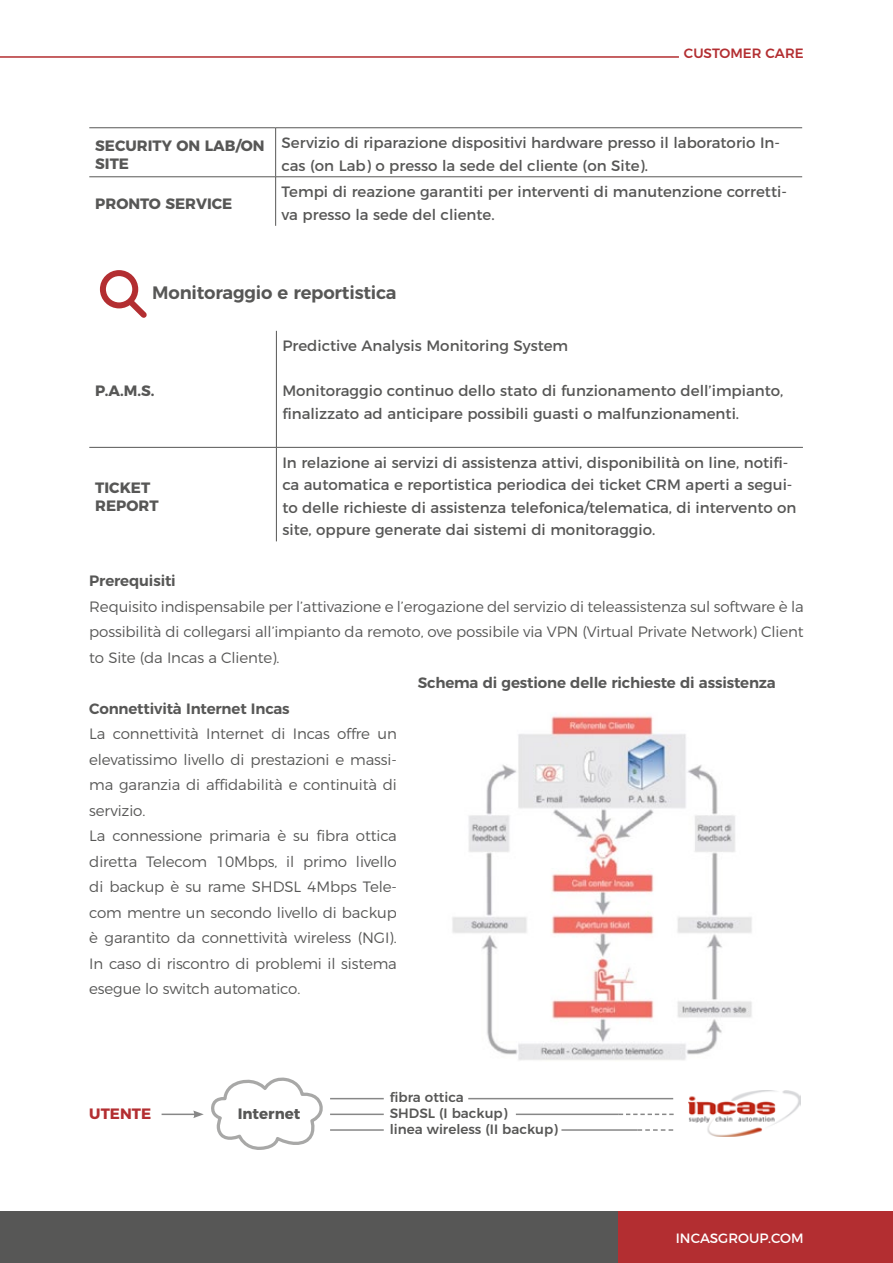
<style>
.page{position:relative;width:893px;height:1263px;background:#fff}
.page>*{position:absolute;margin:0;border:0;box-sizing:border-box;transform-origin:0 0}
.t1{font:600 18px "Montserrat";letter-spacing:-.01em;color:#575756}
.t2{font:15px/22.5px "Montserrat";color:#575756}
.t3{font:300 15px/25.5px "Montserrat";letter-spacing:-.01em;color:#575756;text-align:justify}
.t4{font:600 15px "Montserrat";letter-spacing:-.01em;color:#575756}
.t5{font:700 15px/18px "Montserrat";color:#575756}
.t6{font:700 15px "Montserrat";color:#b32e31}
.t7{font:500 13.5px/16.2px "Montserrat";color:#575756}
.t8{font:13.5px "Montserrat";color:#fff}
.t9{font:500 13.5px "Montserrat";color:#b32e31}
</style>
<div class="page">
<div style="left:0;top:1211px;width:625px;height:52px;background:#575756"></div>
<div style="left:618px;top:1211px;width:275px;height:52px;background:#b32e31"></div>
<hr style="left:0;top:56px;width:679px;height:2px;background:#b32e31">
<hr style="left:89px;top:127px;width:187px;height:1px;background:#575756">
<hr style="left:276px;top:127px;width:526px;height:1px;background:#575756">
<hr style="left:275px;top:128px;width:1px;height:49px;background:#575756">
<hr style="left:89px;top:177px;width:187px;height:1px;background:#575756">
<hr style="left:276px;top:177px;width:526px;height:1px;background:#575756">
<hr style="left:275px;top:177px;width:1px;height:49px;background:#575756">
<hr style="left:276px;top:331px;width:1px;height:116px;background:#575756">
<hr style="left:89px;top:447px;width:187px;height:1px;background:#575756">
<hr style="left:276px;top:447px;width:527px;height:1px;background:#575756">
<hr style="left:276px;top:447px;width:1px;height:94px;background:#575756">
<div style="left:100px;top:270px;width:38px;height:38px;border:6px solid #b32e31;border-radius:50%"></div>
<svg style="left:122px;top:293px;width:25px;height:25px"></svg>
<img style="left:452px;top:716px;width:300px;height:344px">
<hr style="left:162px;top:1113px;width:34px;height:2px;background:#878787">
<svg style="left:193px;top:1077px;width:130px;height:73px"></svg>
<hr style="left:330px;top:1113px;width:54px;height:2px;background:#878787">
<hr style="left:516px;top:1113px;width:103px;height:2px;background:#878787">
<svg style="left:619px;top:1113px;width:55px;height:2px"></svg>
<hr style="left:330px;top:1129px;width:54px;height:2px;background:#878787">
<hr style="left:561px;top:1129px;width:76px;height:2px;background:#878787">
<hr style="left:330px;top:1098px;width:54px;height:1px;background:#878787">
<hr style="left:468px;top:1098px;width:205px;height:1px;background:#878787">
<svg style="left:637px;top:1129px;width:36px;height:2px"></svg>
<img style="left:688px;top:1090px;width:112px;height:46px">
<p class="t9" style="left:684px;top:42px;width:121px">CUSTOMER CARE</p>
<p class="t5" style="left:95px;top:135px;width:171px">SECURITY ON LAB/ON<br>SITE</p>
<p class="t2" style="left:282px;top:130px;width:500px">Servizio di riparazione dispositivi hardware presso il laboratorio In&shy;cas (on Lab) o presso la sede del cliente (on Site).</p>
<p class="t5" style="left:95px;top:193px;width:139px">PRONTO SERVICE</p>
<p class="t2" style="left:282px;top:179px;width:507px">Tempi di reazione garantiti per interventi di manutenzione corretti&shy;va presso la sede del cliente.</p>
<p class="t1" style="left:152px;top:278px;width:246px">Monitoraggio e reportistica</p>
<p class="t5" style="left:95px;top:381px;width:61px">P.A.M.S.</p>
<p class="t5" style="left:95px;top:477px;width:65px">TICKET<br>REPORT</p>
<p class="t2" style="left:282px;top:334px;width:287px">Predictive Analysis Monitoring System</p>
<p class="t2" style="left:282px;top:379px;width:503px">Monitoraggio continuo dello stato di funzionamento dell’impianto, finalizzato ad anticipare possibili guasti o malfunzionamenti.</p>
<p class="t2" style="left:282px;top:450px;width:516px">In relazione ai servizi di assistenza attivi, disponibilità on line, notifi&shy;ca automatica e reportistica periodica dei ticket CRM aperti a segui&shy;to delle richieste di assistenza telefonica/telematica, di intervento on site, oppure generate dai sistemi di monitoraggio.</p>
<p class="t4" style="left:89px;top:569px;width:88px">Prerequisiti</p>
<p class="t3" style="left:89px;top:592px;width:716px">Requisito indispensabile per l’attivazione e l’erogazione del servizio di teleassistenza sul software è la possibilità di collegarsi all’impianto da remoto, ove possibile via VPN (Virtual Private Network) Client to Site (da Incas a Cliente).</p>
<p class="t4" style="left:418px;top:671px;width:360px">Schema di gestione delle richieste di assistenza</p>
<p class="t4" style="left:89px;top:696px;width:202px">Connettività Internet Incas</p>
<p class="t3" style="left:89px;top:720px;width:309px;text-align:left">La connettività Internet di Incas offre un elevatissimo livello di prestazioni e massi&shy;ma garanzia di affidabilità e continuità di servizio.<br>La connessione primaria è su fibra ottica diretta Telecom 10Mbps, il primo livello di backup è su rame SHDSL 4Mbps Tele&shy;com mentre un secondo livello di backup è garantito da connettività wireless (NGI).<br>In caso di riscontro di problemi il sistema esegue lo switch automatico.</p>
<p class="t6" style="left:89px;top:1102px;width:63px">UTENTE</p>
<p class="t5" style="left:238px;top:1104px;width:64px">Internet</p>
<p class="t7" style="left:390px;top:1088px;width:170px">fibra ottica<br>SHDSL (I backup)<br>linea wireless (II backup)</p>
<p class="t8" style="left:676px;top:1227px;width:129px">INCASGROUP.COM</p>
</div>
